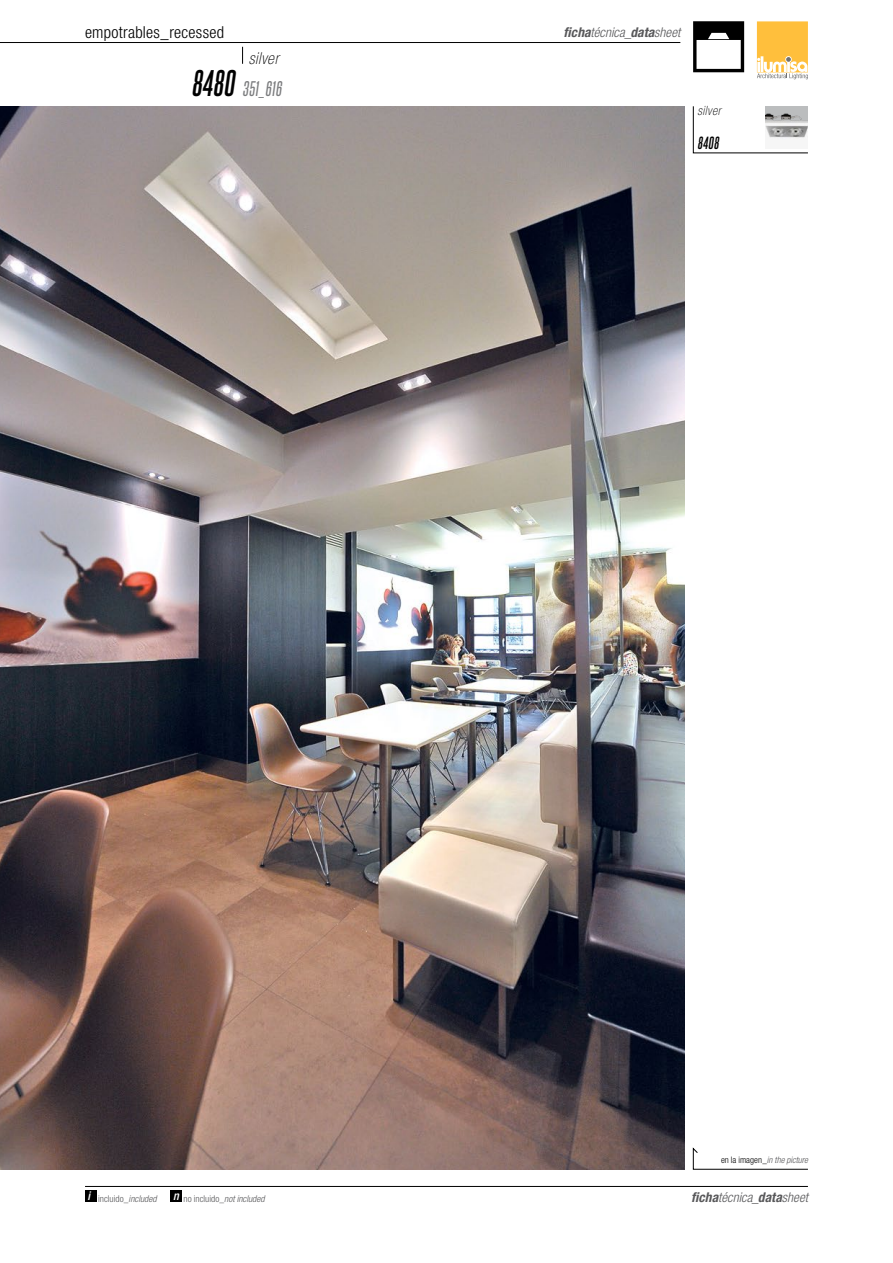
<style>
.page{position:relative;width:893px;height:1263px;background:#fff}
.page>*{position:absolute;margin:0;border:0;box-sizing:border-box;transform-origin:0 0}
.t1{font:italic 18px "Steelfish Rg";letter-spacing:.04em;color:#7b7c7e}
.t2{font:300 condensed 16.5px "Helvetica Neue LT Std";letter-spacing:.02em;color:#000}
.t3{font:italic 100 condensed 16.5px "Helvetica Neue LT Std";letter-spacing:.04em;color:#000}
.t4{font:italic 700 15px "Steelfish Rg";color:#000}
.t5{font:italic 300 condensed 13.5px "Helvetica Neue LT Std";color:#58585a}
.t6{font:italic 100 condensed 12.75px "Helvetica Neue LT Std";letter-spacing:.045em;color:#000}
.t7{font:300 condensed 9.3px "Helvetica Neue LT Std";letter-spacing:.005em;color:#58585a}
.t8{font:italic 300 condensed 9px "Helvetica Neue LT Std";color:#58585a}
.s1{font-weight:700;font-size:31.5px;color:#000}
.s2{font-weight:700}
.s3{font-weight:500}
.s4{font-style:italic}
.s5{font-style:normal;color:#000}
</style>
<div class="page">
<svg style="left:757px;top:21px;width:51px;height:58px;background:#faca6a"></svg>
<svg style="left:693px;top:21px;width:51px;height:51px"></svg>
<hr style="left:0;top:42px;width:680px;height:1px;background:#000">
<div style="left:170px;top:1191px;width:11px;height:11px;background:#000"></div>
<div style="left:85px;top:1191px;width:11px;height:11px;background:#000"></div>
<img style="left:0;top:106px;width:685px;height:1063px">
<svg style="left:693px;top:1148px;width:115px;height:21px"></svg>
<svg style="left:693px;top:106px;width:115px;height:47px"></svg>
<svg style="left:242px;top:47px;width:1px;height:17px"></svg>
<hr style="left:85px;top:1186px;width:723px;height:1px;background:#000">
<p class="t2" style="left:85px;top:22px;width:141px">empotrables_recessed</p>
<p class="t3" style="left:249px;top:49px;width:31px">silver</p>
<h1 class="t1" style="left:192px;top:77px;width:91px"><span class="s1">8480</span> 351_616</h1>
<p class="t5" style="left:564px;top:24px;width:118px"><span class="s2">ficha</span>técnica<span class="s3">_</span><span class="s2">data</span>sheet</p>
<p class="t6" style="left:697px;top:104px;width:25px">silver</p>
<p class="t4" style="left:697px;top:134px;width:23px">8408</p>
<p class="t7" style="left:88px;top:1193px;width:70px"><sup>i</sup> incluido_<span class="s4">included</span></p>
<p class="t7" style="left:173px;top:1193px;width:93px"><sup>n</sup> no incluido_<span class="s4">not included</span></p>
<p class="t8" style="left:721px;top:1155px;width:88px"><span class="s5">en la imagen_</span>in the picture</p>
<p class="t5" style="left:691px;top:1189px;width:118px"><span class="s2">ficha</span>técnica<span class="s3">_</span><span class="s2">data</span>sheet</p>
</div>
